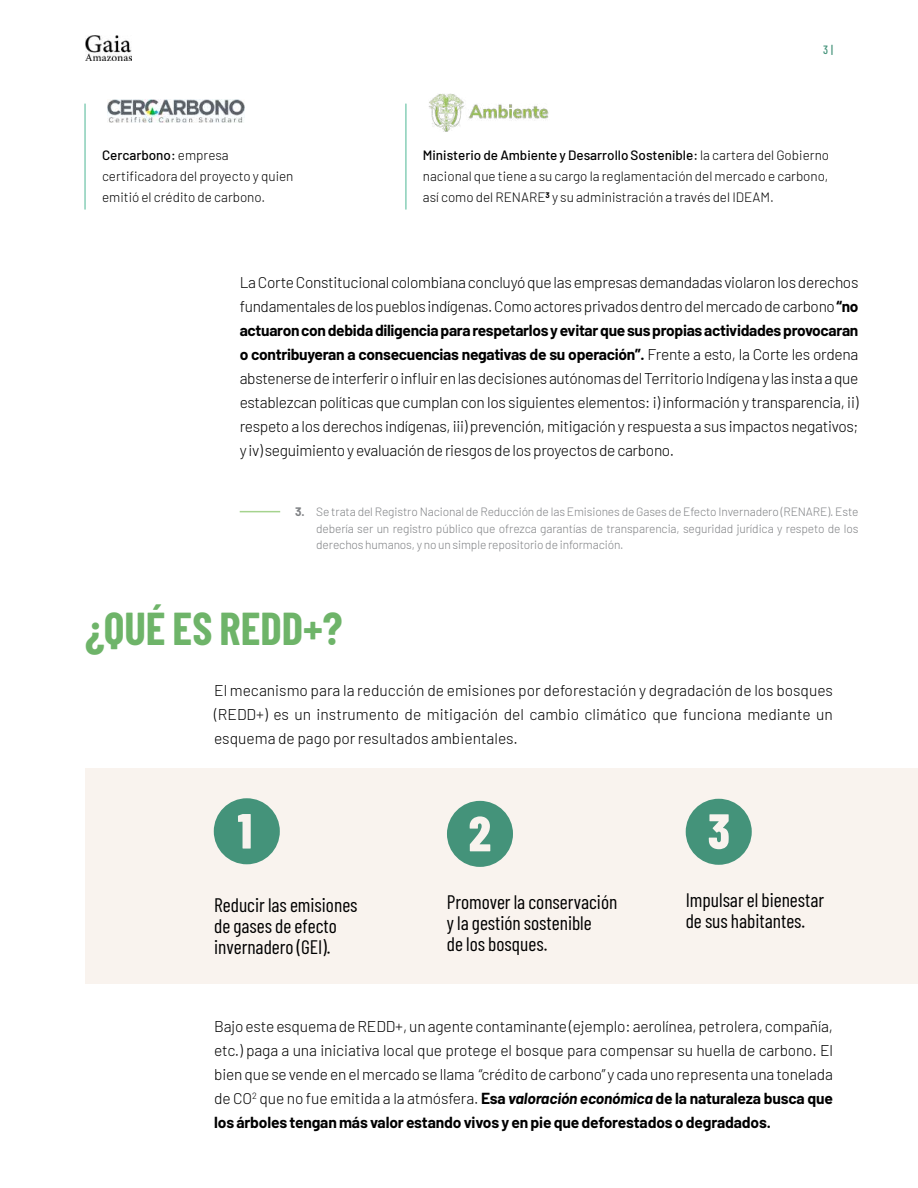
<style>
.page{position:relative;width:918px;height:1188px;background:#fff}
.page>*{position:absolute;margin:0;border:0;box-sizing:border-box;transform-origin:0 0}
.t1{font:700 45px "Barlow Condensed";color:#6eb469}
.t2{font:19.5px/21px "Barlow Condensed";color:#000}
.t3{font:300 15.6px/24px "Barlow";letter-spacing:-.01em;color:#000;text-align:justify}
.t4{font:300 13.5px/21px "Barlow";color:#000}
.t5{font:300 12px/16.5px "Barlow";letter-spacing:-.01em;color:#808285;text-align:justify}
.t6{font:500 12px "Barlow Condensed";color:#44937a}
.s1{font-weight:500}
.s2{font-weight:700}
.s3{font-weight:700;font-style:italic}
</style>
<div class="page">
<div style="left:85px;top:768px;width:833px;height:216px;background:#f9f3ee"></div>
<hr style="left:240px;top:511px;width:40px;height:1px;background:#a5d38e">
<img style="left:108px;top:99px;width:136px;height:23px">
<hr style="left:84px;top:104px;width:2px;height:105px;background:#88cfb8">
<img style="left:428px;top:94px;width:121px;height:38px">
<hr style="left:405px;top:104px;width:2px;height:105px;background:#88cfb8">
<div style="left:214px;top:798px;width:66px;height:66px;background:#44937a;border-radius:50%"></div>
<svg style="left:238px;top:814px;width:13px;height:35px"></svg>
<div style="left:447px;top:801px;width:66px;height:66px;background:#44937a;border-radius:50%"></div>
<svg style="left:470px;top:816px;width:20px;height:35px"></svg>
<div style="left:686px;top:799px;width:66px;height:66px;background:#44937a;border-radius:50%"></div>
<svg style="left:709px;top:814px;width:20px;height:35px"></svg>
<img style="left:85px;top:35px;width:46px;height:26px">
<p class="t6" style="left:823px;top:41px;width:11px">3 |</p>
<p class="t4" style="left:102px;top:144px;width:193px"><span class="s1">Cercarbono:</span> empresa certificadora del proyecto y quien emitió el crédito de carbono.</p>
<p class="t4" style="left:423px;top:144px;width:408px;text-align:justify"><span class="s1">Ministerio de Ambiente y Desarrollo Sostenible:</span> la cartera del Gobierno nacional que tiene a su cargo la reglamentación del mercado e carbono, así como del RENARE<sup>3</sup> y su administración a través del IDEAM.</p>
<p class="t3" style="left:240px;top:269px;width:620px">La Corte Constitucional colombiana concluyó que las empresas demandadas violaron los derechos fundamentales de los pueblos indígenas. Como actores privados dentro del mercado de carbono <span class="s2">“no actuaron con debida diligencia para respetarlos y evitar que sus propias actividades provocaran o contribuyeran a consecuencias negativas de su operación”.</span> Frente a esto, la Corte les ordena abstenerse de interferir o influir en las decisiones autónomas del Territorio Indígena y las insta a que establezcan políticas que cumplan con los siguientes elementos: i) información y transparencia, ii) respeto a los derechos indígenas, iii) prevención, mitigación y respuesta a sus impactos negativos; y iv) seguimiento y evaluación de riesgos de los proyectos de carbono.</p>
<p class="t5" style="left:316px;top:503px;width:544px;text-indent:-21px"><span class="s2">3.</span> Se trata del Registro Nacional de Reducción de las Emisiones de Gases de Efecto Invernadero (RENARE). Este debería ser un registro público que ofrezca garantías de transparencia, seguridad jurídica y respeto de los derechos humanos, y no un simple repositorio de información.</p>
<h1 class="t1" style="left:85px;top:597px;width:259px">¿QUÉ ES REDD+?</h1>
<p class="t3" style="left:214px;top:677px;width:620px">El mecanismo para la reducción de emisiones por deforestación y degradación de los bosques (REDD+) es un instrumento de mitigación del cambio climático que funciona mediante un esquema de pago por resultados ambientales.</p>
<p class="t2" style="left:214px;top:893px;width:145px">Reducir las emisiones de gases de efecto invernadero (GEI).</p>
<p class="t2" style="left:447px;top:890px;width:172px">Promover la conservación y la gestión sostenible<br>de los bosques.</p>
<p class="t2" style="left:686px;top:888px;width:140px">Impulsar el bienestar de sus habitantes.</p>
<p class="t3" style="left:214px;top:1013px;width:620px">Bajo este esquema de REDD+, un agente contaminante (ejemplo: aerolínea, petrolera, compañía, etc.) paga a una iniciativa local que protege el bosque para compensar su huella de carbono. El bien que se vende en el mercado se llama “crédito de carbono” y cada uno representa una tonelada de CO<sup>2</sup> que no fue emitida a la atmósfera. <span class="s2">Esa</span> <span class="s3">valoración económica</span> <span class="s2">de la naturaleza busca que los árboles tengan más valor estando vivos y en pie que deforestados o degradados.</span></p>
</div>
